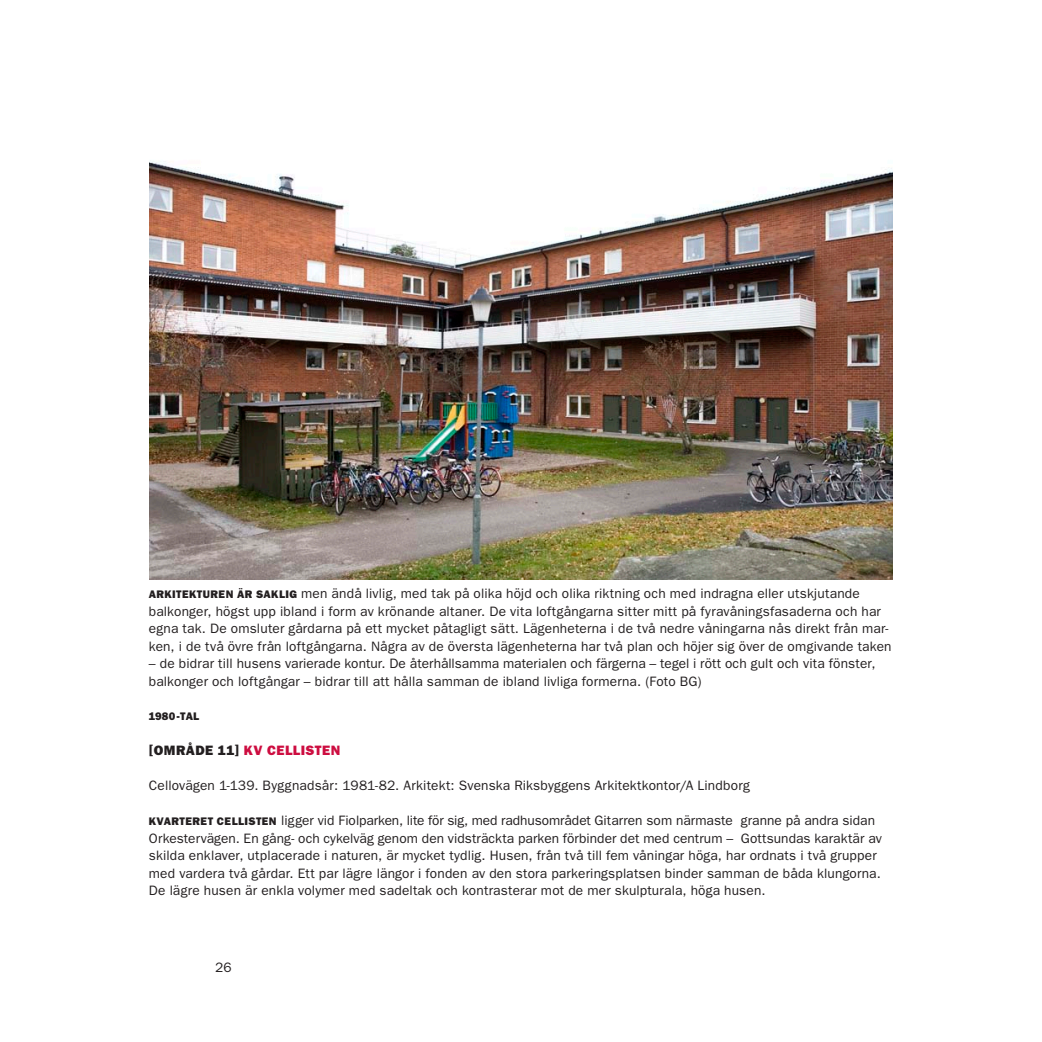
<style>
.page{position:relative;width:1042px;height:1042px;background:#fff}
.page>*{position:absolute;margin:0;border:0;box-sizing:border-box;transform-origin:0 0}
.t1{font:13.65px/17.5px "Franklin Gothic";letter-spacing:.015em;color:#231f20}
.t2{font:800 13.65px "Franklin Gothic";letter-spacing:.035em;color:#cd0d40}
.t3{font:800 11.03px "Franklin Gothic";letter-spacing:.02em;color:#231f20}
.s1{font-weight:800;font-size:11.03px}
.s2{color:#231f20}
</style>
<div class="page">
<img style="left:149px;top:160px;width:743px;height:419px">
<p class="t1" style="left:149px;top:584px;width:744px"><span class="s1">ARKITEKTUREN ÄR SAKLIG</span> men ändå livlig, med tak på olika höjd och olika riktning och med indragna eller utskjutande balkonger, högst upp ibland i form av krönande altaner. De vita loftgångarna sitter mitt på fyravåningsfasaderna och har egna tak. De omsluter gårdarna på ett mycket påtagligt sätt. Lägenheterna i de två nedre våningarna nås direkt från mar&shy;ken, i de två övre från loftgångarna. Några av de översta lägenheterna har två plan och höjer sig över de omgivande taken</p>
<p class="t1" style="left:149px;top:654px;width:728px">– de bidrar till husens varierade kontur. De återhållsamma materialen och färgerna – tegel i rött och gult och vita fönster, balkonger och loftgångar – bidrar till att hålla samman de ibland livliga formerna. (Foto bg)</p>
<p class="t3" style="left:149px;top:710px;width:52px">1980-TAL</p>
<p class="t2" style="left:149px;top:742px;width:193px"><span class="s2">[OMRÅDE 11]</span> KV CELLISTEN</p>
<p class="t1" style="left:149px;top:776px;width:602px">Cellovägen 1-139. Byggnadsår: 1981-82. Arkitekt: Svenska Riksbyggens Arkitektkontor/A Lindborg</p>
<p class="t1" style="left:149px;top:811px;width:734px"><span class="s1">KVARTERET CELLISTEN</span> ligger vid Fiolparken, lite för sig, med radhusområdet Gitarren som närmaste granne på andra sidan Orkestervägen. En gång- och cykelväg genom den vidsträckta parken förbinder det med centrum – Gottsundas karaktär av skilda enklaver, utplacerade i naturen, är mycket tydlig. Husen, från två till fem våningar höga, har ordnats i två grupper med vardera två gårdar. Ett par lägre längor i fonden av den stora parkeringsplatsen binder samman de båda klungorna.<br>De lägre husen är enkla volymer med sadeltak och kontrasterar mot de mer skulpturala, höga husen.</p>
<p class="t1" style="left:215px;top:958px;width:18px">26</p>
</div>
